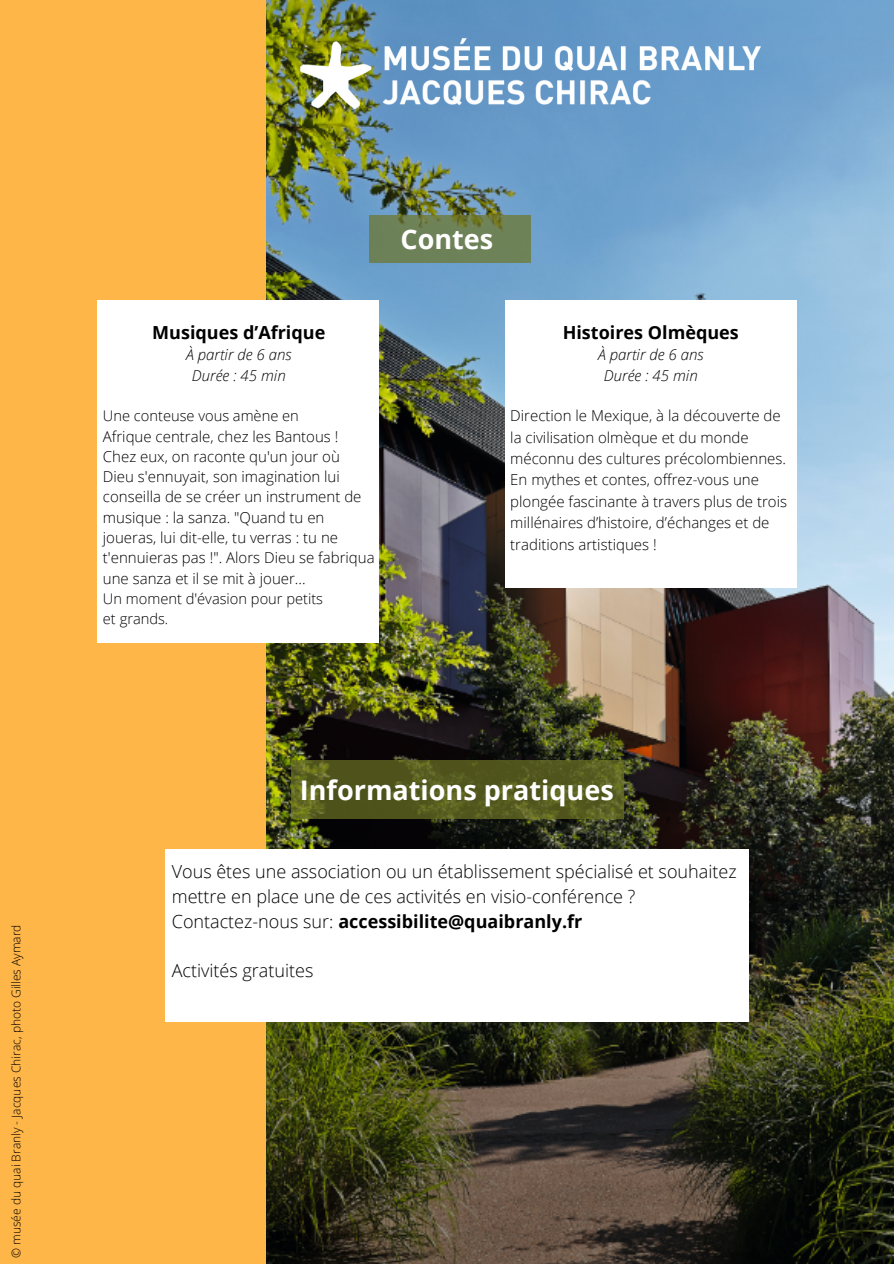
<style>
.page{position:relative;width:894px;height:1264px;background:#fff}
.page>*{position:absolute;margin:0;border:0;box-sizing:border-box;transform-origin:0 0}
.t1{font:700 27px "Open Sans";color:#fff}
.t2{font:300 18px/24.8px "Open Sans";color:#000}
.t3{font:700 18px "Open Sans";color:#000}
.t4{font:300 15px/20.2px "Open Sans";color:#000}
.t5{font:italic 300 15px/20.2px "Open Sans";color:#000;text-align:center}
.t6{font:300 14.7px/20.2px "Open Sans";color:#000}
.t7{font:300 12px "Open Sans";color:#000}
.s1{font-weight:700}
</style>
<div class="page">
<div style="left:0;top:0;width:267px;height:1263px;background:#ffb649"></div>
<img style="left:266px;top:0;width:627px;height:1263px">
<svg style="left:368px;top:215px;width:162px;height:48px;background:#6d8055"></svg>
<div style="left:505px;top:300px;width:291px;height:287px;background:#fff"></div>
<div style="left:98px;top:300px;width:281px;height:342px;background:#fff"></div>
<div style="left:165px;top:848px;width:583px;height:173px;background:#fff"></div>
<svg style="left:290px;top:760px;width:333px;height:59px;background:#555b1f"></svg>
<img style="left:301px;top:39px;width:459px;height:70px">
<p class="t7" style="left:8px;top:1257px;width:335px;rotate:-90deg">© musée du quai Branly - Jacques Chirac, photo Gilles Aymard</p>
<h1 class="t1" style="left:400px;top:221px;width:94px">Contes</h1>
<p class="t3" style="left:152px;top:320px;width:174px">Musiques d’Afrique</p>
<p class="t5" style="left:186px;top:344px;width:107px">À partir de 6 ans<br>Durée : 45 min</p>
<p class="t6" style="left:103px;top:405px;width:197px">Une conteuse vous amène en</p>
<p class="t4" style="left:103px;top:425px;width:273px">Afrique centrale, chez les Bantous !<br>Chez eux, on raconte qu'un jour où Dieu s'ennuyait, son imagination lui conseilla de se créer un instrument de musique : la sanza. "Quand tu en joueras, lui dit-elle, tu verras : tu ne t'ennuieras pas !". Alors Dieu se fabriqua une sanza et il se mit à jouer...</p>
<p class="t6" style="left:103px;top:588px;width:222px">Un moment d'évasion pour petits et grands.</p>
<p class="t3" style="left:562px;top:320px;width:178px">Histoires Olmèques</p>
<p class="t5" style="left:598px;top:344px;width:107px">À partir de 6 ans<br>Durée : 45 min</p>
<p class="t4" style="left:510px;top:405px;width:278px;line-height:21.5px">Direction le Mexique, à la découverte de la civilisation olmèque et du monde méconnu des cultures précolombiennes.<br>En mythes et contes, offrez-vous une plongée fascinante à travers plus de trois millénaires d’histoire, d’échanges et de traditions artistiques !</p>
<h1 class="t1" style="left:300px;top:771px;width:315px">Informations pratiques</h1>
<p class="t2" style="left:172px;top:858px;width:566px">Vous êtes une association ou un établissement spécialisé et souhaitez mettre en place une de ces activités en visio-conférence ?<br>Contactez-nous sur: <span class="s1">accessibilite@quaibranly.fr</span></p>
<p class="t2" style="left:172px;top:958px;width:143px">Activités gratuites</p>
</div>
